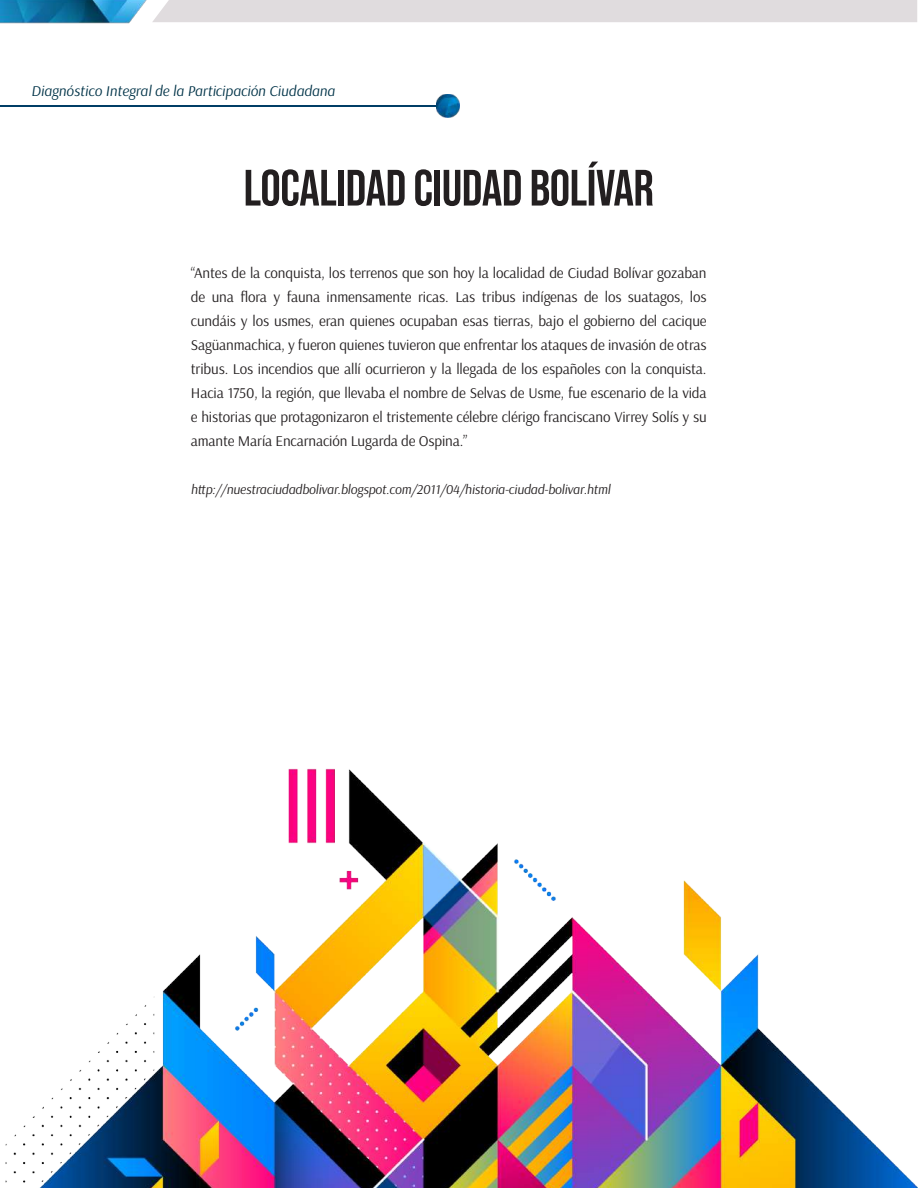
<style>
.page{position:relative;width:918px;height:1188px;background:#fff}
.page>*{position:absolute;margin:0;border:0;box-sizing:border-box;transform-origin:0 0}
.t1{font:51px "Bebas Neue";letter-spacing:-.01em;color:#231f20}
.t2{font:15px/24px "Arsenal";letter-spacing:-.01em;color:#231f20;text-align:justify}
.t3{font:italic 15px "Arsenal";color:#003348}
.t4{font:italic 13.5px "Arsenal";letter-spacing:-.01em;color:#231f20}
</style>
<div class="page">
<hr style="left:0;top:105px;width:437px;height:1px;background:#003d66">
<img style="left:436px;top:94px;width:24px;height:24px">
<img style="left:0;top:0;width:147px;height:24px">
<div style="left:152px;top:0;width:765px;height:22px;background:#e0dcde"></div>
<img style="left:5px;top:768px;width:913px;height:420px">
<p class="t3" style="left:31px;top:82px;width:305px">Diagnóstico Integral de la Participación Ciudadana</p>
<h1 class="t1" style="left:244px;top:159px;width:412px">LOCALIDAD CIUDAD BOLÍVAR</h1>
<p class="t2" style="left:191px;top:261px;width:517px">“Antes de la conquista, los terrenos que son hoy la localidad de Ciudad Bolívar gozaban de una flora y fauna inmensamente ricas. Las tribus indígenas de los suatagos, los cundáis y los usmes, eran quienes ocupaban esas tierras, bajo el gobierno del cacique Sagüanmachica, y fueron quienes tuvieron que enfrentar los ataques de invasión de otras tribus. Los incendios que allí ocurrieron y la llegada de los españoles con la conquista.<br>Hacia 1750, la región, que llevaba el nombre de Selvas de Usme, fue escenario de la vida e historias que protagonizaron el tristemente célebre clérigo franciscano Virrey Solís y su amante María Encarnación Lugarda de Ospina.”</p>
<p class="t4" style="left:191px;top:481px;width:421px">http://nuestraciudadbolivar.blogspot.com/2011/04/historia-ciudad-bolivar.html</p>
</div>
